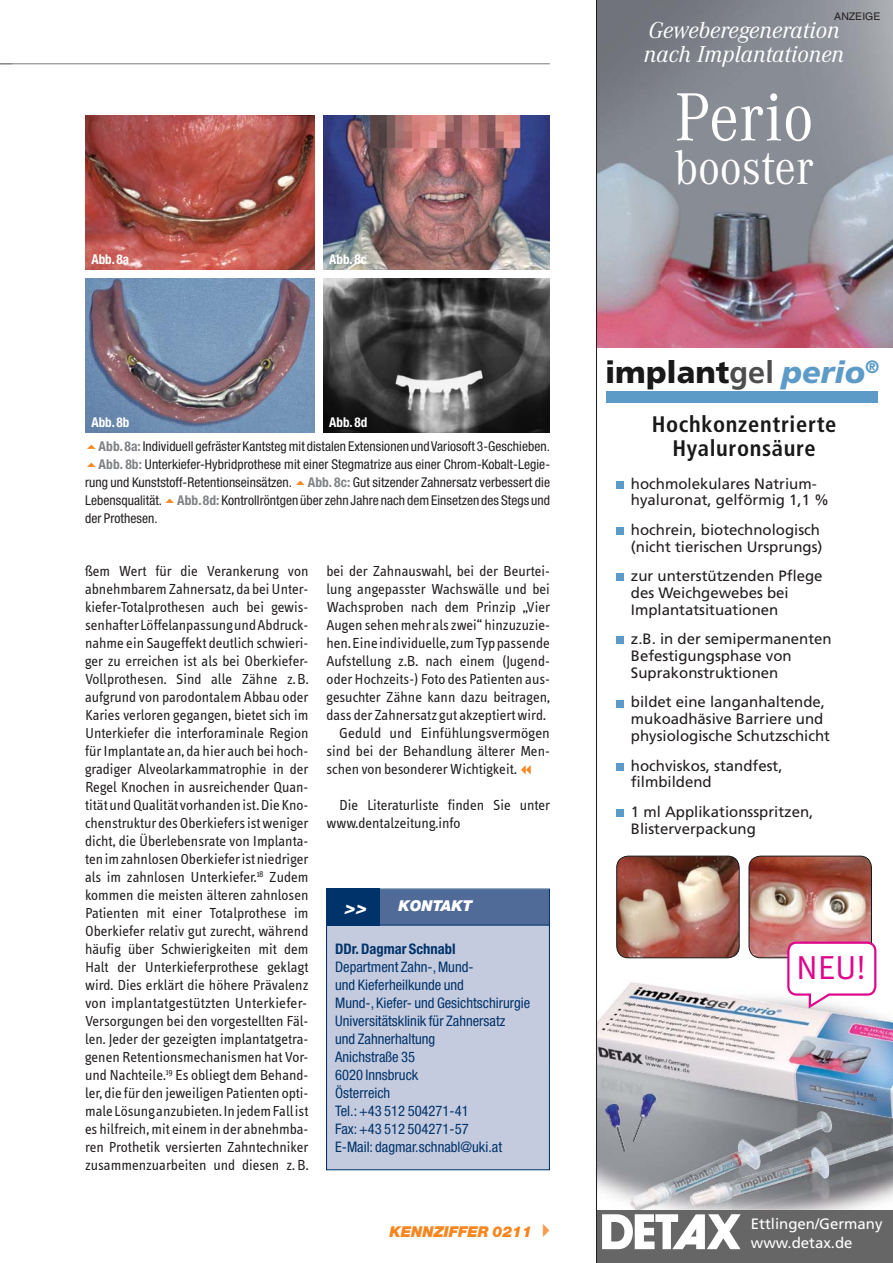
<style>
.page{position:relative;width:893px;height:1263px;background:#fff}
.page>*{position:absolute;margin:0;border:0;box-sizing:border-box;transform-origin:0 0}
.t1{font:70.65px "Corporate A";letter-spacing:.01em;color:#fff;scale:.9 1}
.t2{font:50.55px "Corporate A";letter-spacing:.01em;color:#fff;scale:.9 1}
.t3{font:33.3px "Meta Normal";color:#e0048c}
.t4{font:900 30.6px "Frutiger";color:#191919}
.t5{font:italic 24px/24px "Corporate A";color:#fff}
.t6{font:700 condensed 22.5px/24px "Frutiger";letter-spacing:.03em;color:#191919;text-align:center}
.t7{font:italic 900 expanded 18px "Helvetica Neue";color:#fff}
.t8{font:15px/18px "Info Text";color:#231f20;text-align:justify}
.t9{font:15px/16.8px "Frutiger";color:#231f20}
.t10{font:15px "Frutiger";color:#fff}
.t11{font:italic 900 15px "Helvetica Neue";color:#f6861f}
.t12{font:italic 900 15px "Helvetica Neue";color:#fff}
.t13{font:condensed 14.55px/18px "Helvetica Neue";color:#003369}
.t14{font:700 condensed 14.55px "Helvetica Neue";color:#003369}
.t15{font:condensed 13.5px "Helvetica Neue";letter-spacing:.005em;color:#231f20}
.t16{font:700 condensed 13.5px "Helvetica Neue";color:#fff}
.t17{font:10.5px "Helvetica";color:#231f20}
.s1{font-weight:700;color:#808285}
.s2{color:#f89b49}
.s3{font-weight:700;color:#4d4d4d}
.s4{font-style:italic;color:#5c9bc8}
</style>
<div class="page">
<div style="left:327px;top:890px;width:222px;height:170px;background:#516b98"></div>
<div style="left:327px;top:926px;width:222px;height:243px;background:#c5cbdf"></div>
<div style="left:326px;top:924px;width:224px;height:246px;border:1px solid #003369"></div>
<div style="left:326px;top:888px;width:54px;height:38px;background:#003369"></div>
<img style="left:85px;top:116px;width:230px;height:154px">
<img style="left:85px;top:278px;width:230px;height:154px">
<img style="left:596px;top:0;width:297px;height:1263px">
<img style="left:323px;top:116px;width:227px;height:154px">
<img style="left:323px;top:278px;width:227px;height:154px">
<hr style="left:0;top:63px;width:550px;height:1px;background:#808285">
<p class="t16" style="left:91px;top:255px;width:39px">Abb. 8a</p>
<p class="t16" style="left:329px;top:255px;width:39px">Abb. 8c</p>
<p class="t16" style="left:91px;top:417px;width:40px">Abb. 8b</p>
<p class="t16" style="left:329px;top:417px;width:40px">Abb. 8d</p>
<p class="t15" style="left:99px;top:441px;width:453px"><span class="s1">Abb. 8a:</span> Individuell gefräster Kantsteg mit distalen Extensionen und Variosoft 3-Geschieben.</p>
<p class="t15" style="left:99px;top:459px;width:453px"><span class="s1">Abb. 8b:</span> Unterkiefer-Hybridprothese mit einer Stegmatrize aus einer Chrom-Kobalt-Legie-</p>
<p class="t15" style="left:85px;top:477px;width:466px">rung und Kunststoff-Retentionseinsätzen. <span class="s1">Abb. 8c:</span> Gut sitzender Zahnersatz verbessert die</p>
<p class="t15" style="left:85px;top:495px;width:466px">Lebensqualität. <span class="s1">Abb. 8d:</span> Kontrollröntgen über zehn Jahre nach dem Einsetzen des Stegs und</p>
<p class="t15" style="left:85px;top:513px;width:74px">der Prothesen.</p>
<p class="t8" style="left:85px;top:563px;width:225px">ßem Wert für die Verankerung von abnehmbarem Zahnersatz, da bei Unter&shy;kiefer-Totalprothesen auch bei gewis&shy;senhafter Löffelanpassung und Abdruck&shy;nahme ein Saugeffekt deutlich schwieri&shy;ger zu erreichen ist als bei Oberkiefer-Vollprothesen. Sind alle Zähne z.B. aufgrund von parodontalem Abbau oder Karies verloren gegangen, bietet sich im Unterkiefer die interforaminale Region für Implantate an, da hier auch bei hoch&shy;gradiger Alveolarkammatrophie in der Regel Knochen in ausreichender Quan&shy;tität und Qualität vorhanden ist. Die Kno&shy;chenstruktur des Oberkiefers ist weniger dicht, die Überlebensrate von Implanta&shy;ten im zahnlosen Oberkiefer ist niedriger als im zahnlosen Unterkiefer.<sup>18</sup> Zudem kommen die meisten älteren zahnlosen Patienten mit einer Totalprothese im Oberkiefer relativ gut zurecht, während häufig über Schwierigkeiten mit dem Halt der Unterkieferprothese geklagt wird. Dies erklärt die höhere Prävalenz von implantatgestützten Unterkiefer-Versorgungen bei den vorgestellten Fäl&shy;len. Jeder der gezeigten implantatgetra&shy;genen Retentionsmechanismen hat Vor&shy;und Nachteile.<sup>19</sup> Es obliegt dem Behand&shy;ler, die für den jeweiligen Patienten opti&shy;male Lösung anzubieten. In jedem Fall ist es hilfreich, mit einem in der abnehmba&shy;ren Prothetik versierten Zahntechniker zusammenzuarbeiten und diesen z. B.</p>
<p class="t8" style="left:326px;top:563px;width:225px">bei der Zahnauswahl, bei der Beurtei-</p>
<p class="t8" style="left:326px;top:581px;width:225px">lung angepasster Wachswälle und bei</p>
<p class="t8" style="left:326px;top:599px;width:225px">Wachsproben nach dem Prinzip „Vier</p>
<p class="t8" style="left:326px;top:617px;width:225px">Augen sehen mehr als zwei“ hinzuzuzie-</p>
<p class="t8" style="left:326px;top:635px;width:225px">hen. Eine individuelle, zum Typ passende</p>
<p class="t8" style="left:326px;top:653px;width:225px">Aufstellung z.B. nach einem (Jugend-</p>
<p class="t8" style="left:326px;top:671px;width:225px">oder Hochzeits-) Foto des Patienten aus-</p>
<p class="t8" style="left:326px;top:689px;width:225px">gesuchter Zähne kann dazu beitragen,</p>
<p class="t8" style="left:326px;top:707px;width:221px">dass der Zahnersatz gut akzeptiert wird.</p>
<p class="t8" style="left:339px;top:725px;width:212px">Geduld und Einfühlungsvermögen</p>
<p class="t8" style="left:326px;top:743px;width:225px">sind bei der Behandlung älterer Men-</p>
<p class="t8" style="left:326px;top:761px;width:192px">schen von besonderer Wichtigkeit.</p>
<p class="t8" style="left:326px;top:797px;width:225px;text-indent:13px">Die Literaturliste finden Sie unter www.dentalzeitung.info</p>
<p class="t12" style="left:398px;top:900px;width:76px">KONTAKT</p>
<p class="t7" style="left:344px;top:898px;width:27px">&gt;&gt;</p>
<p class="t14" style="left:335px;top:944px;width:122px">DDr. Dagmar Schnabl</p>
<p class="t13" style="left:335px;top:959px;width:197px">Department Zahn-, Mund-<br>und Kieferheilkunde und<br>Mund-, Kiefer- und Gesichtschirurgie<br>Universitätsklinik für Zahnersatz<br>und Zahnerhaltung<br>Anichstraße 35<br>6020 Innsbruck<br>Österreich<br>Tel.: +43 512 504271-41<br>Fax: +43 512 504271-57<br>E-Mail: dagmar.schnabl@uki.at</p>
<p class="t11" style="left:389px;top:1227px;width:168px">KENNZIFFER 0211 <span class="s2">✔</span></p>
<p class="t17" style="left:834px;top:13px;width:48px">ANZEIGE</p>
<h3 class="t5" style="left:644px;top:17px;width:202px">Geweberegeneration nach Implantationen</h3>
<h1 class="t1" style="left:675px;top:78px;width:155px">Perio</h1>
<h2 class="t2" style="left:675px;top:140px;width:155px">booster</h2>
<h3 class="t4" style="left:605px;top:354px;width:276px">implant<span class="s3">gel</span> <span class="s4">perio</span><sup>®</sup></h3>
<h3 class="t6" style="left:652px;top:412px;width:186px">Hochkonzentrierte<br>Hyaluronsäure</h3>
<p class="t9" style="left:631px;top:476px;width:200px">hochmolekulares Natrium&shy;hyaluronat, gelförmig 1,1 %</p>
<p class="t9" style="left:631px;top:522px;width:193px">hochrein, biotechnologisch (nicht tierischen Ursprungs)</p>
<p class="t9" style="left:631px;top:568px;width:193px">zur unterstützenden Pflege des Weichgewebes bei<br>Implantatsituationen</p>
<p class="t9" style="left:631px;top:631px;width:202px">z.B. in der semipermanenten<br>Befestigungsphase von<br>Suprakonstruktionen</p>
<p class="t9" style="left:631px;top:695px;width:201px">bildet eine langanhaltende, mukoadhäsive Barriere und physiologische Schutzschicht</p>
<p class="t9" style="left:631px;top:758px;width:153px">hochviskos, standfest, filmbildend</p>
<p class="t9" style="left:631px;top:804px;width:184px">1 ml Applikationsspritzen,<br>Blisterverpackung</p>
<h3 class="t3" style="left:796px;top:949px;width:71px">NEU!</h3>
<p class="t10" style="left:751px;top:1217px;width:133px">Ettlingen/Germany</p>
<p class="t10" style="left:751px;top:1235px;width:103px">www.detax.de</p>
</div>
